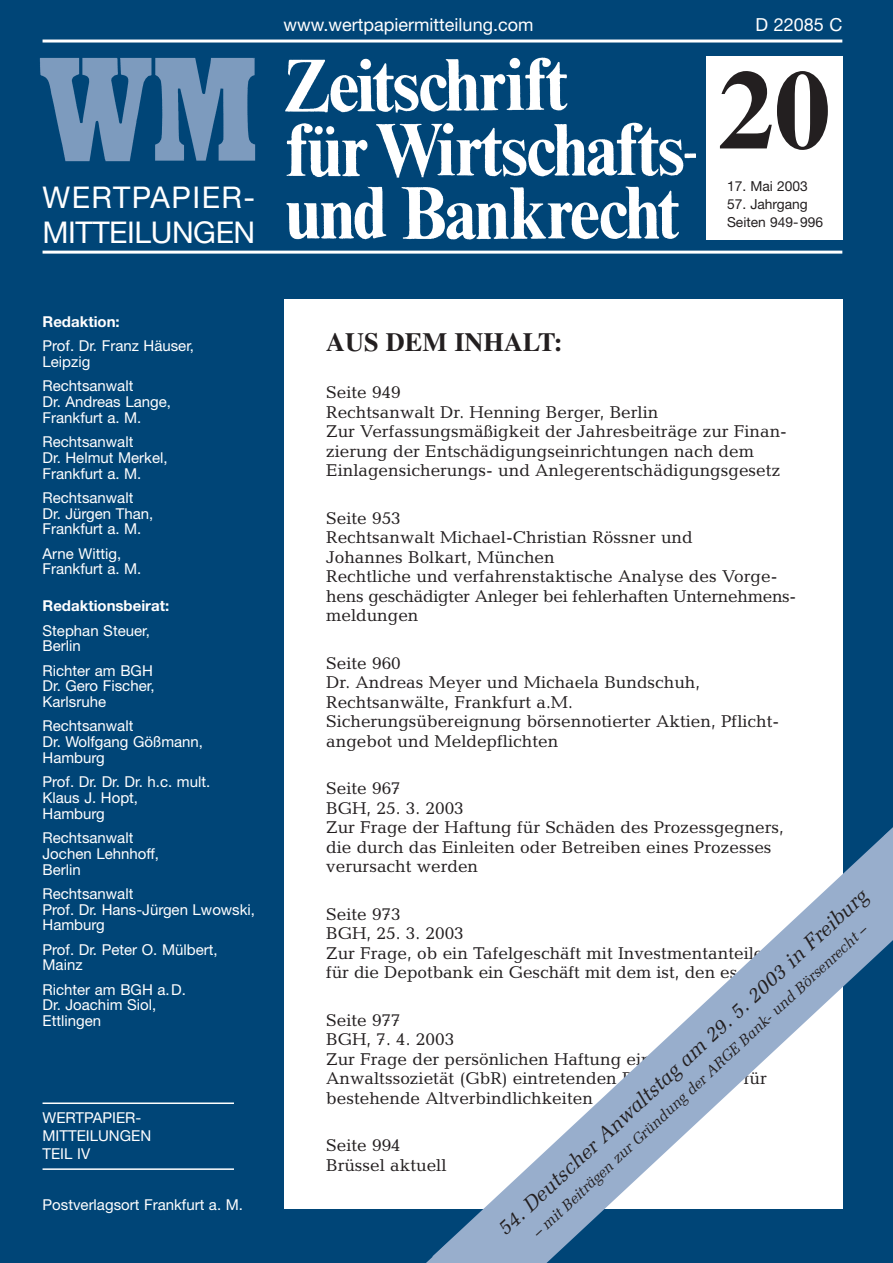
<style>
.page{position:relative;width:893px;height:1263px;background:#fff}
.page>*{position:absolute;margin:0;border:0;box-sizing:border-box;transform-origin:0 0}
.t1{font:700 112.5px "Times";color:#231f20}
.t2{font:30px/34.5px "Helvetica Neue";letter-spacing:-.015em;color:#fff}
.t3{font:700 26.25px "Times";color:#231f20}
.t4{font:italic 20.7px "Melior";color:#231f20}
.t5{font:18px "Helvetica Neue";color:#fff}
.t6{font:17.25px/19.5px "Candida";color:#231f20}
.t7{font:15px/15.8px "Helvetica Neue";color:#fff}
.t8{font:italic 15px "Melior";color:#231f20}
.t9{font:700 15px "Helvetica Neue";color:#fff}
.t10{font:13.8px/18px "Helvetica Neue";color:#231f20}
</style>
<div class="page">
<div style="left:0;top:0;width:892px;height:1263px;background:#004577"></div>
<hr style="left:43px;top:251px;width:799px;height:3px;background:#fff">
<div style="left:284px;top:299px;width:558px;height:910px;background:#fff"></div>
<hr style="left:43px;top:1103px;width:191px;height:1px;background:#fff">
<hr style="left:43px;top:1168px;width:191px;height:2px;background:#fff">
<hr style="left:43px;top:40px;width:799px;height:3px;background:#fff">
<img style="left:285px;top:57px;width:411px;height:183px">
<img style="left:39px;top:57px;width:217px;height:105px">
<div style="left:706px;top:57px;width:136px;height:183px;background:#fff"></div>
<svg style="left:454px;top:826px;width:438px;height:437px"></svg>
<svg style="left:426px;top:1236px;width:52px;height:27px"></svg>
<svg style="left:884px;top:826px;width:8px;height:35px"></svg>
<h2 class="t2" style="left:43px;top:183px;width:214px">WERTPAPIER-<br>MITTEILUNGEN</h2>
<p class="t9" style="left:43px;top:316px;width:79px">Redaktion:</p>
<p class="t7" style="left:43px;top:340px;width:153px">Prof. Dr. Franz Häuser,<br>Leipzig</p>
<p class="t7" style="left:43px;top:380px;width:130px">Rechtsanwalt<br>Dr. Andreas Lange,<br>Frankfurt a. M.</p>
<p class="t7" style="left:43px;top:435px;width:126px">Rechtsanwalt<br>Dr. Helmut Merkel,<br>Frankfurt a. M.</p>
<p class="t7" style="left:43px;top:491px;width:112px">Rechtsanwalt<br>Dr. Jürgen Than,<br>Frankfurt a. M.</p>
<p class="t7" style="left:43px;top:547px;width:100px">Arne Wittig,<br>Frankfurt a. M.</p>
<p class="t9" style="left:43px;top:601px;width:128px">Redaktionsbeirat:</p>
<p class="t7" style="left:43px;top:624px;width:109px">Stephan Steuer,<br>Berlin</p>
<p class="t7" style="left:43px;top:664px;width:113px;text-align:justify">Richter am BGH Dr. Gero Fischer, Karlsruhe</p>
<p class="t7" style="left:43px;top:720px;width:162px">Rechtsanwalt<br>Dr. Wolfgang Gößmann,<br>Hamburg</p>
<p class="t7" style="left:43px;top:776px;width:169px">Prof. Dr. Dr. Dr. h.c. mult.<br>Klaus J. Hopt,<br>Hamburg</p>
<p class="t7" style="left:43px;top:831px;width:118px">Rechtsanwalt<br>Jochen Lehnhoff,<br>Berlin</p>
<p class="t7" style="left:43px;top:887px;width:214px">Rechtsanwalt<br>Prof. Dr. Hans-Jürgen Lwowski,<br>Hamburg</p>
<p class="t7" style="left:43px;top:943px;width:176px">Prof. Dr. Peter O. Mülbert,<br>Mainz</p>
<p class="t7" style="left:43px;top:983px;width:145px">Richter am BGH a.D.<br>Dr. Joachim Siol,<br>Ettlingen</p>
<p class="t7" style="left:43px;top:1110px;width:110px;line-height:18px">WERTPAPIER-<br>MITTEILUNGEN<br>TEIL IV</p>
<p class="t7" style="left:43px;top:1198px;width:202px">Postverlagsort Frankfurt a. M.</p>
<p class="t5" style="left:284px;top:18px;width:251px">www.wertpapiermitteilung.com</p>
<p class="t5" style="left:755px;top:18px;width:88px">D 22085 C</p>
<h1 class="t1" style="left:718px;top:70px;width:114px">20</h1>
<p class="t10" style="left:727px;top:178px;width:82px">17. Mai 2003</p>
<p class="t10" style="left:727px;top:196px;width:97px">57. Jahrgang<br>Seiten 949-996</p>
<h3 class="t3" style="left:326px;top:333px;width:238px">AUS DEM INHALT:</h3>
<p class="t6" style="left:326px;top:385px;width:462px">Seite 949<br>Rechtsanwalt Dr. Henning Berger, Berlin<br>Zur Verfassungsmäßigkeit der Jahresbeiträge zur Finan&shy;zierung der Entschädigungseinrichtungen nach dem Einlagensicherungs- und Anlegerentschädigungsgesetz</p>
<p class="t6" style="left:326px;top:510px;width:471px">Seite 953<br>Rechtsanwalt Michael-Christian Rössner und<br>Johannes Bolkart, München<br>Rechtliche und verfahrenstaktische Analyse des Vorge&shy;hens geschädigter Anleger bei fehlerhaften Unternehmens&shy;meldungen</p>
<p class="t6" style="left:326px;top:655px;width:454px">Seite 960<br>Dr. Andreas Meyer und Michaela Bundschuh, Rechtsanwälte, Frankfurt a.M.<br>Sicherungsübereignung börsennotierter Aktien, Pflicht&shy;angebot und Meldepflichten</p>
<p class="t6" style="left:326px;top:781px;width:459px">Seite 967<br>BGH, 25. 3. 2003<br>Zur Frage der Haftung für Schäden des Prozessgegners, die durch das Einleiten oder Betreiben eines Prozesses verursacht werden</p>
<p class="t6" style="left:326px;top:906px;width:474px">Seite 973<br>BGH, 25. 3. 2003<br>Zur Frage, ob ein Tafelgeschäft mit Investmentanteilen für die Depotbank ein Geschäft mit dem ist, den es angeht</p>
<p class="t6" style="left:326px;top:1012px;width:442px">Seite 977<br>BGH, 7. 4. 2003<br>Zur Frage der persönlichen Haftung eines in eine<br>Anwaltssozietät (GbR) eintretenden Rechtsanwalts für bestehende Altverbindlichkeiten</p>
<p class="t6" style="left:326px;top:1138px;width:122px">Seite 994<br>Brüssel aktuell</p>
<p class="t4" style="left:495px;top:1225px;width:498px;rotate:-43deg">54. Deutscher Anwaltstag am 29. 5. 2003 in Freiburg</p>
<p class="t8" style="left:531px;top:1230px;width:452px;rotate:-43deg">– mit Beiträgen zur Gründung der ARGE Bank- und Börsenrecht –</p>
</div>
